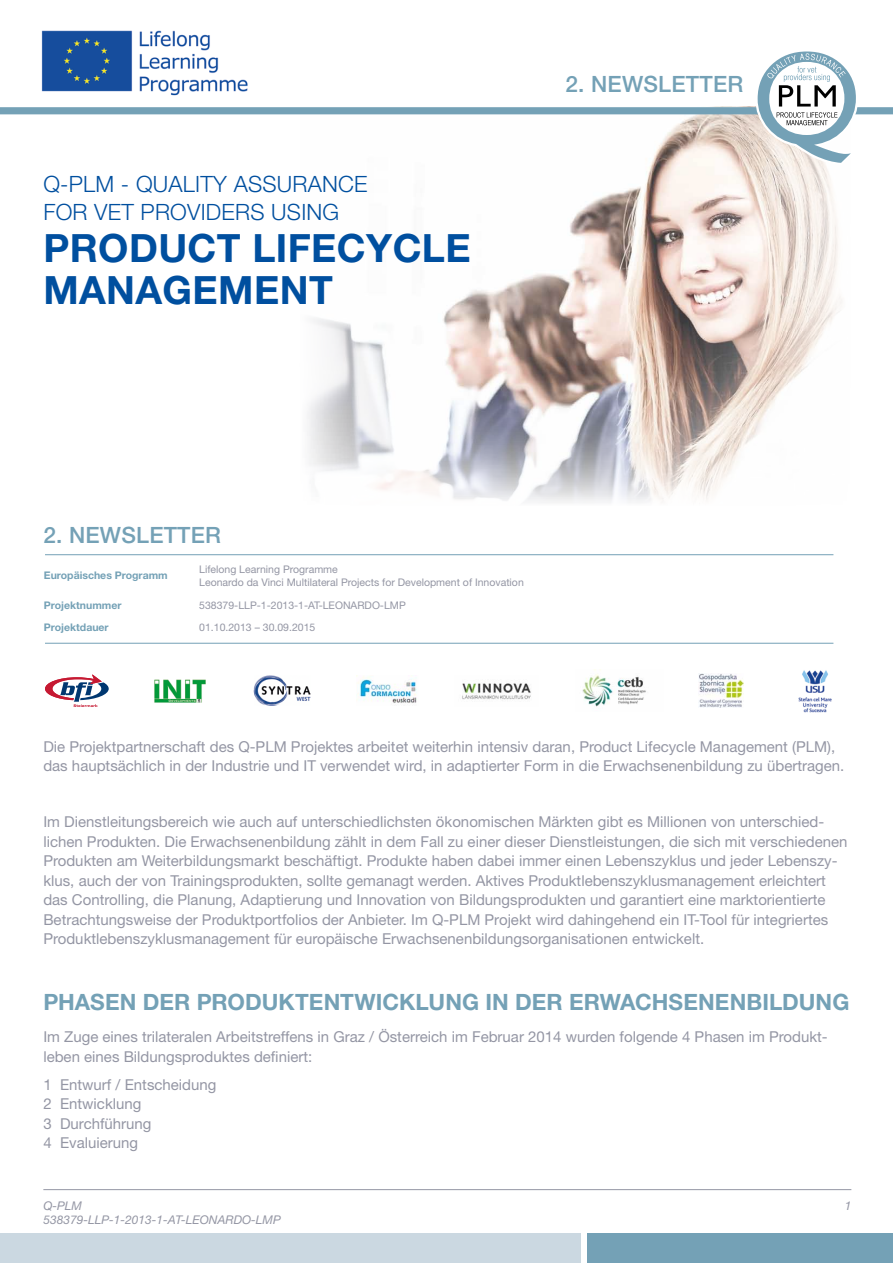
<style>
.page{position:relative;width:893px;height:1263px;background:#fff}
.page>*{position:absolute;margin:0;border:0;box-sizing:border-box;transform-origin:0 0}
.t1{font:700 39px/42px "Helvetica Neue LT";letter-spacing:.01em;color:#004f9f}
.t2{font:700 22.5px "Helvetica Neue LT";color:#74a1b6}
.t3{font:300 22.5px/28.2px "Helvetica Neue LT";letter-spacing:.01em;color:#004f9f}
.t4{font:500 22.5px "Helvetica Neue LT";letter-spacing:.01em;color:#74a1b6}
.t5{font:15px/19.5px "Helvetica Neue LT";color:#9496a4}
.t6{font:italic 12px/14.4px "Helvetica Neue LT";color:#9496a4}
.t7{font:10.5px/12.5px "Helvetica Neue LT";color:#9496a4}
.t8{font:700 10.5px "Helvetica Neue LT";color:#74a1b6}
</style>
<div class="page">
<img style="left:300px;top:106px;width:542px;height:397px">
<img style="left:41px;top:30px;width:207px;height:66px">
<div style="left:0;top:107px;width:893px;height:7px;background:#74a1b6"></div>
<svg style="left:755px;top:51px;width:103px;height:114px"></svg>
<div style="left:588px;top:1233px;width:305px;height:30px;background:#74a1b6"></div>
<div style="left:0;top:1233px;width:581px;height:30px;background:#cbd8e1"></div>
<hr style="left:43px;top:1189px;width:808px;height:1px;background:#9496a4">
<hr style="left:45px;top:554px;width:788px;height:1px;background:#74a1b6">
<hr style="left:45px;top:643px;width:788px;height:1px;background:#74a1b6">
<img style="left:358px;top:677px;width:59px;height:26px">
<img style="left:253px;top:675px;width:58px;height:30px">
<img style="left:154px;top:680px;width:52px;height:22px">
<svg style="left:45px;top:674px;width:64px;height:33px"></svg>
<img style="left:798px;top:670px;width:34px;height:43px">
<img style="left:582px;top:674px;width:64px;height:33px">
<img style="left:699px;top:674px;width:45px;height:34px">
<img style="left:462px;top:683px;width:69px;height:18px">
<h2 class="t3" style="left:43px;top:169px;width:326px">Q-PLM - QUALITY ASSURANCE<br>FOR VET PROVIDERS USING</h2>
<h1 class="t1" style="left:43px;top:226px;width:402px">PRODUCT LIFECYCLE<br>MANAGEME</h1>
<h1 class="t1" style="left:280px;top:268px;width:55px">NT</h1>
<h2 class="t4" style="left:565px;top:70px;width:179px">2. NEWSLETTER</h2>
<h2 class="t4" style="left:43px;top:521px;width:179px">2. NEWSLETTER</h2>
<p class="t8" style="left:44px;top:569px;width:125px">EUROPÄISCHES PROGRAMM</p>
<p class="t7" style="left:199px;top:563px;width:326px">Lifelong Learning Programme<br>Leonardo da Vinci Multilateral Projects for Development of Innovation</p>
<p class="t8" style="left:44px;top:599px;width:79px">PROJEKTNUMMER</p>
<p class="t7" style="left:199px;top:599px;width:208px">538379-LLP-1-2013-1-AT-LEONARDO-LMP</p>
<p class="t8" style="left:44px;top:620px;width:66px">PROJEKTDAUER</p>
<p class="t7" style="left:199px;top:620px;width:118px">01.10.2013 – 30.09.2015</p>
<p class="t5" style="left:43px;top:736px;width:802px">Die Projektpartnerschaft des Q-PLM Projektes arbeitet weiterhin intensiv daran, Product Lifecycle Management (PLM), das hauptsächlich in der Industrie und IT verwendet wird, in adaptierter Form in die Erwachsenenbildung zu übertragen.</p>
<p class="t5" style="left:43px;top:812px;width:806px">Im Dienstleitungsbereich wie auch auf unterschiedlichsten ökonomischen Märkten gibt es Millionen von unterschied&shy;lichen Produkten. Die Erwachsenenbildung zählt in dem Fall zu einer dieser Dienstleistungen, die sich mit verschiedenen Produkten am Weiterbildungsmarkt beschäftigt. Produkte haben dabei immer einen Lebenszyklus und jeder Lebenszy&shy;klus, auch der von Trainingsprodukten, sollte gemanagt werden. Aktives Produktlebenszyklusmanagement erleichtert das Controlling, die Planung, Adaptierung und Innovation von Bildungsprodukten und garantiert eine marktorientierte Betrachtungsweise der Produktportfolios der Anbieter. Im Q-PLM Projekt wird dahingehend ein IT-Tool für integriertes Produktlebenszyklusmanagement für europäische Erwachsenenbildungsorganisationen entwickelt.</p>
<h2 class="t2" style="left:43px;top:988px;width:807px">PHASEN DER PRODUKTENTWICKLUNG IN DER ERWACHSENENBILDUNG</h2>
<p class="t5" style="left:43px;top:1027px;width:786px">Im Zuge eines trilateralen Arbeitstreffens in Graz / Österreich im Februar 2014 wurden folgende 4 Phasen im Produkt&shy;leben eines Bildungsproduktes definiert:</p>
<p class="t5" style="left:43px;top:1074px;width:175px">1 Entwurf / Entscheidung<br>2 Entwicklung<br>3 Durchführung<br>4 Evaluierung</p>
<p class="t6" style="left:43px;top:1198px;width:239px">Q-PLM<br>538379-LLP-1-2013-1-AT-LEONARDO-LMP</p>
<p class="t6" style="left:845px;top:1198px;width:8px">1</p>
</div>
